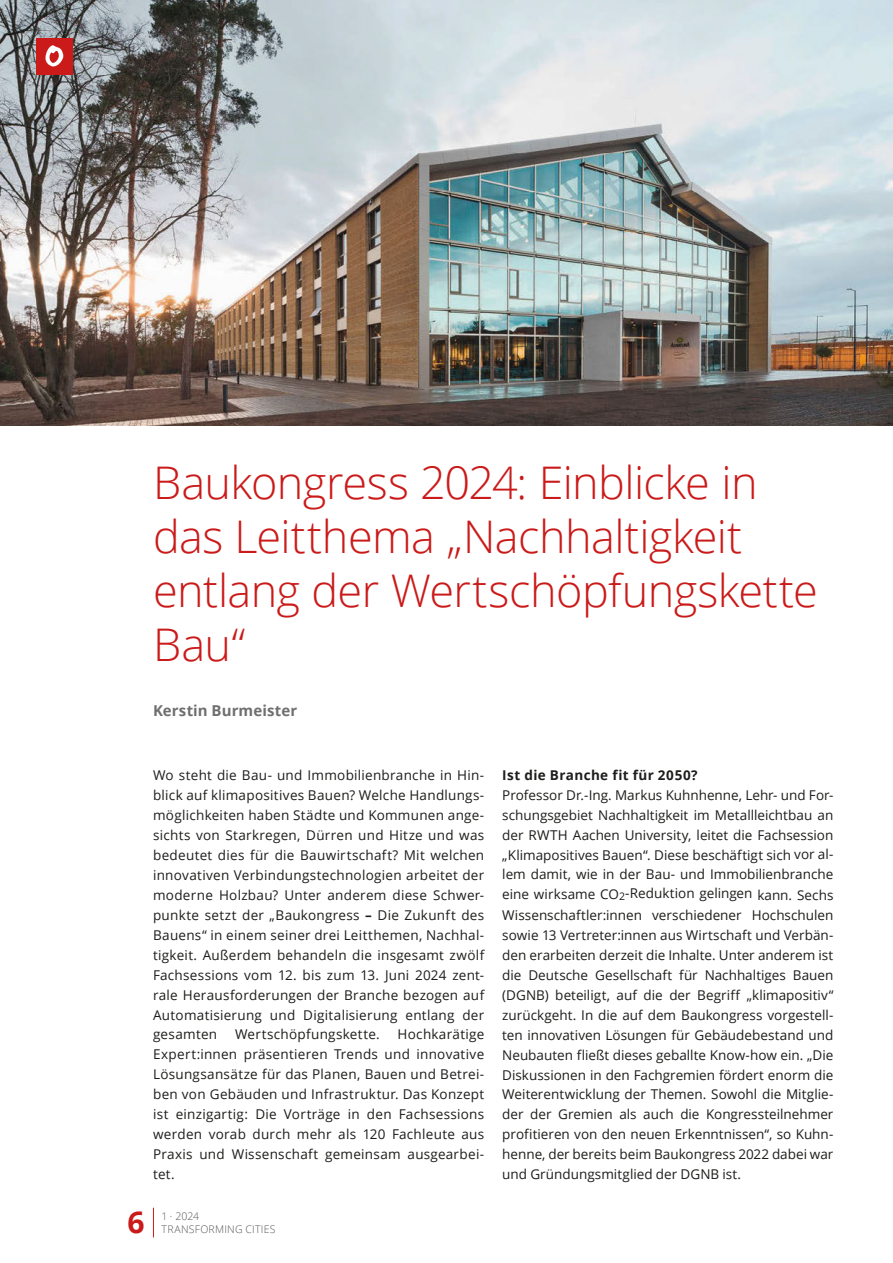
<style>
.page{position:relative;width:893px;height:1263px;background:#fff}
.page>*{position:absolute;margin:0;border:0;box-sizing:border-box;transform-origin:0 0}
.t1{font:300 45px/54px "Open Sans";letter-spacing:-.015em;color:#ca1a19}
.t2{font:700 30px "Open Sans";color:#ca1a19}
.t3{font:700 15px "Open Sans";letter-spacing:.01em;color:#706f6f}
.t4{font:13.5px/20px "Open Sans";letter-spacing:.01em;color:#1d1d1b;text-align:justify}
.t5{font:700 13.5px "Open Sans";letter-spacing:.03em;color:#1d1d1b}
.t6{font:300 10.5px/13.5px "Open Sans";letter-spacing:.02em;color:#575756}
.s1{font-weight:700}
</style>
<div class="page">
<svg style="left:153px;top:1208px;width:1px;height:29px"></svg>
<img style="left:0;top:0;width:893px;height:425px">
<div style="left:36px;top:38px;width:36px;height:36px;background:#ca1a19"></div>
<svg style="left:45px;top:45px;width:18px;height:21px"></svg>
<h1 class="t1" style="left:153px;top:454px;width:666px">Baukongress 2024: Einblicke in das Leitthema „Nachhaltigkeit entlang der Wertschöpfungskette<br>Bau“</h1>
<p class="t3" style="left:153px;top:700px;width:146px">Kerstin Burmeister</p>
<p class="t4" style="left:153px;top:765px;width:333px">Wo steht die Bau- und Immobilienbranche in Hin&shy;blick auf klimapositives Bauen? Welche Handlungs&shy;möglichkeiten haben Städte und Kommunen ange&shy;sichts von Starkregen, Dürren und Hitze und was bedeutet dies für die Bauwirtschaft? Mit welchen innovativen Verbindungstechnologien arbeitet der moderne Holzbau? Unter anderem diese Schwer&shy;punkte setzt der „Baukongress <span class="s1">–</span> Die Zukunft des Bauens“ in einem seiner drei Leitthemen, Nachhal&shy;tigkeit. Außerdem behandeln die insgesamt zwölf Fachsessions vom 12. bis zum 13. Juni 2024 zent&shy;rale Herausforderungen der Branche bezogen auf Automatisierung und Digitalisierung entlang der gesamten</p>
<p class="t4" style="left:235px;top:1024px;width:146px">Wertschöpfungskette.</p>
<p class="t4" style="left:153px;top:1024px;width:333px;text-indent:244px">Hochkarätige Expert:innen präsentieren Trends und innovative Lösungsansätze für das Planen, Bauen und Betrei&shy;ben von Gebäuden und Infrastruktur. Das Konzept ist einzigartig: Die Vorträge in den Fachsessions werden vorab durch mehr als 120 Fachleute aus Praxis und Wissenschaft gemeinsam ausgearbei&shy;tet.</p>
<h2 class="t2" style="left:127px;top:1201px;width:19px">6</h2>
<p class="t6" style="left:162px;top:1209px;width:116px">1 · 2024<br>TRANSFORMING CITIES</p>
<p class="t5" style="left:502px;top:766px;width:197px">Ist die Branche fit für 2050?</p>
<p class="t4" style="left:502px;top:785px;width:333px">Professor Dr.-Ing. Markus Kuhnhenne, Lehr- und For&shy;schungsgebiet Nachhaltigkeit im Metallleichtbau an der RWTH Aachen University, leitet die Fachsession „Klimapositives Bauen“. Diese beschäftigt sich vor al-</p>
<p class="t4" style="left:502px;top:863px;width:333px">lem damit, wie in der Bau- und Immobilienbranche eine wirksame CO<sub>2</sub>-Reduktion gelingen kann. Sechs</p>
<p class="t4" style="left:502px;top:905px;width:333px">Wissenschaftler:innen verschiedener Hochschulen sowie 13 Vertreter:innen aus Wirtschaft und Verbän&shy;den erarbeiten derzeit die Inhalte. Unter anderem ist die Deutsche Gesellschaft für Nachhaltiges Bauen (DGNB) beteiligt, auf die der Begriff „klimapositiv“ zurückgeht. In die auf dem Baukongress vorgestell&shy;ten innovativen Lösungen für Gebäudebestand und Neubauten fließt dieses geballte Know-how ein. „Die Diskussionen in den Fachgremien fördert enorm die Weiterentwicklung der Themen. Sowohl die Mitglie&shy;der der Gremien als auch die Kongressteilnehmer profitieren von den neuen Erkenntnissen“, so Kuhn&shy;henne, der bereits beim Baukongress 2022 dabei war und Gründungsmitglied der DGNB ist.</p>
</div>
